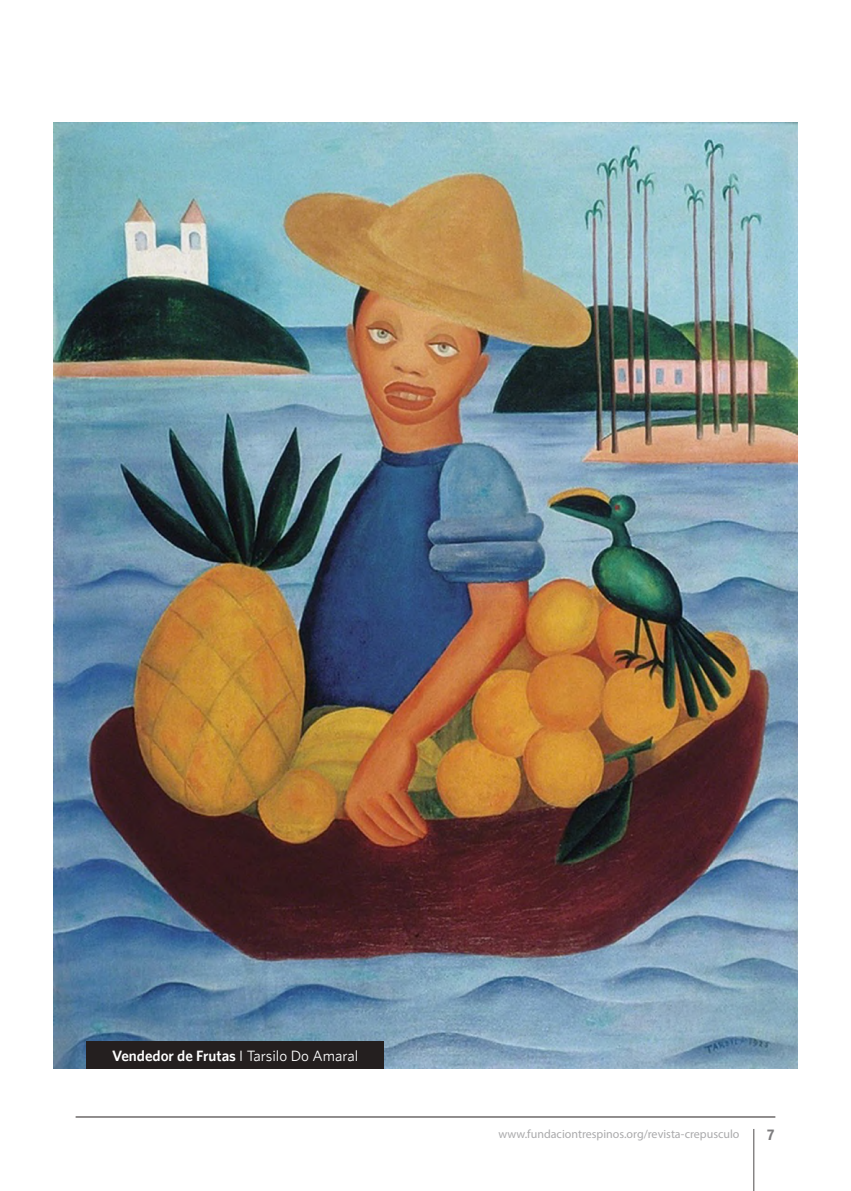
<style>
.page{position:relative;width:851px;height:1191px;background:#fff}
.page>*{position:absolute;margin:0;border:0;box-sizing:border-box;transform-origin:0 0}
.t1{font:600 15px "Whitney";color:#fff}
.t2{font:700 condensed 15px "Helvetica Neue LT Std";color:#7d7c7e}
.t3{font:12px "Myriad Pro";color:#aaaaac}
.s1{font-weight:400}
</style>
<div class="page">
<hr style="left:753px;top:1129px;width:1px;height:62px;background:#4e4b4c">
<hr style="left:76px;top:1116px;width:699px;height:1px;background:#241f1f">
<img style="left:53px;top:123px;width:744px;height:945px">
<div style="left:86px;top:1040px;width:298px;height:28px;background:#241f1f"></div>
<p class="t1" style="left:112px;top:1046px;width:247px">Vendedor de Frutas <span class="s1">I Tarsilo Do Amaral</span></p>
<p class="t3" style="left:498px;top:1126px;width:242px">www.fundaciontrespinos.org/revista-crepusculo</p>
<p class="t2" style="left:767px;top:1125px;width:9px">7</p>
</div>
